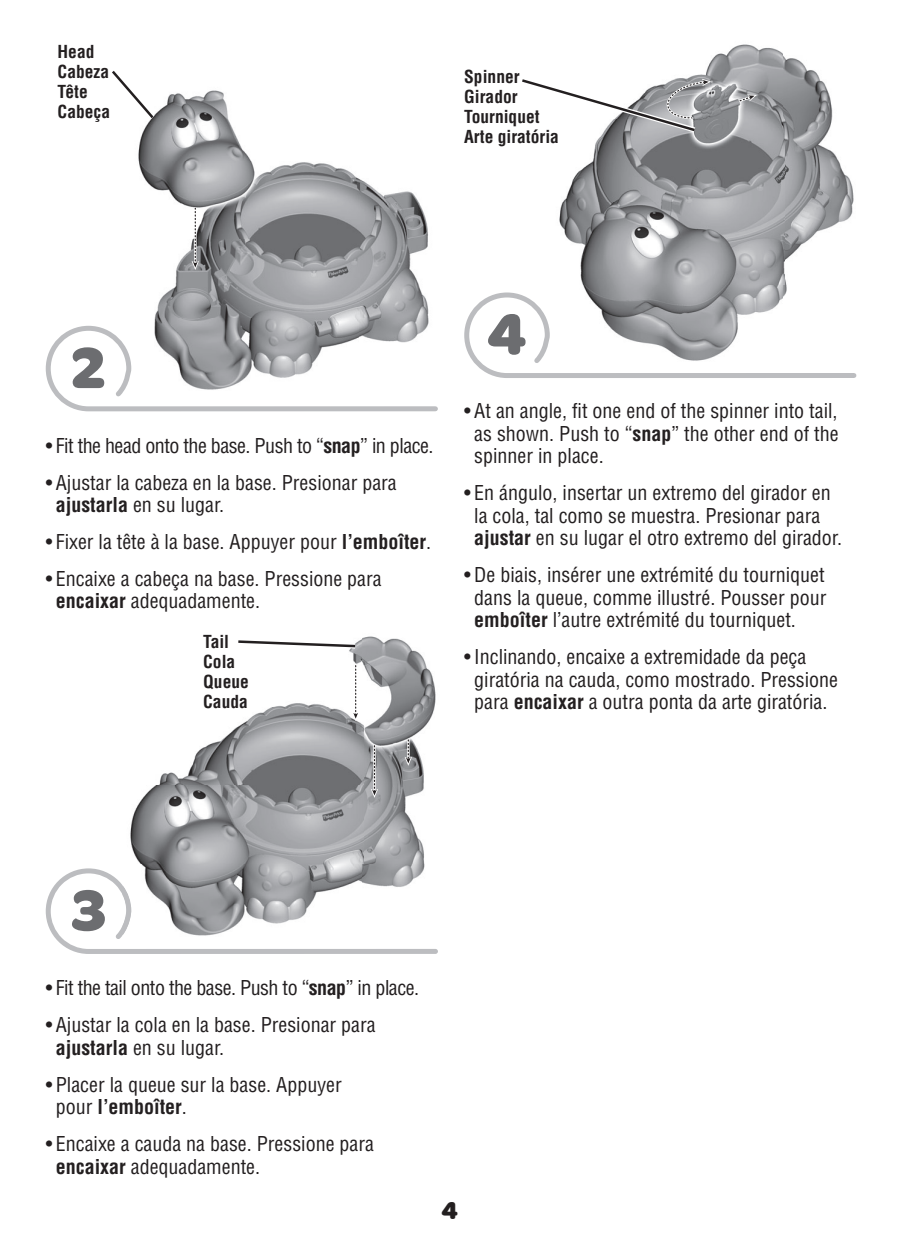
<style>
.page{position:relative;width:900px;height:1260px;background:#fff}
.page>*{position:absolute;margin:0;border:0;box-sizing:border-box;transform-origin:0 0}
.t1{font:700 60px "Merge";color:#6c6d70}
.t2{font:700 25px "Merge";color:#231f20}
.t3{font:condensed 20px/22.5px "Helvetica LT Std";color:#231f20}
.t4{font:condensed 20px "Helvetica LT Std";letter-spacing:-.025em;color:#231f20}
.t5{font:700 condensed 17.5px/20px "Helvetica LT Std";color:#231f20}
.s1{font-weight:700}
</style>
<div class="page">
<img style="left:138px;top:90px;width:291px;height:233px">
<svg style="left:192px;top:208px;width:7px;height:62px"></svg>
<svg style="left:112px;top:71px;width:48px;height:53px"></svg>
<svg style="left:45px;top:323px;width:393px;height:89px"></svg>
<svg style="left:46px;top:868px;width:392px;height:86px"></svg>
<svg style="left:464px;top:292px;width:393px;height:86px"></svg>
<img style="left:123px;top:636px;width:315px;height:307px">
<img style="left:123px;top:885px;width:8px;height:50px">
<svg style="left:371px;top:746px;width:7px;height:52px"></svg>
<svg style="left:352px;top:666px;width:7px;height:55px"></svg>
<svg style="left:405px;top:740px;width:7px;height:26px"></svg>
<svg style="left:230px;top:636px;width:130px;height:15px"></svg>
<img style="left:552px;top:44px;width:305px;height:325px">
<img style="left:552px;top:136px;width:6px;height:10px">
<svg style="left:737px;top:94px;width:20px;height:10px"></svg>
<svg style="left:522px;top:74px;width:189px;height:62px"></svg>
<p class="t5" style="left:58px;top:43px;width:54px">Head<br>Cabeza<br>Tête<br>Cabeça</p>
<p class="t5" style="left:464px;top:68px;width:96px">Spinner<br>Girador<br>Tourniquet<br>Arte giratória</p>
<h1 class="t1" style="left:71px;top:345px;width:37px">2</h1>
<p class="t4" style="left:46px;top:438px;width:389px">• Fit the head onto the base. Push to “<span class="s1">snap</span>” in place.</p>
<p class="t3" style="left:56px;top:473px;width:342px;text-indent:-10px">• Ajustar la cabeza en la base. Presionar para <span class="s1">ajustarla</span> en su lugar.</p>
<p class="t3" style="left:46px;top:532px;width:387px">• Fixer la tête à la base. Appuyer pour <span class="s1">l’emboîter</span>.</p>
<p class="t3" style="left:56px;top:569px;width:327px;text-indent:-10px">• Encaixe a cabeça na base. Pressione para <span class="s1">encaixar</span> adequadamente.</p>
<p class="t5" style="left:203px;top:633px;width:47px">Tail<br>Cola<br>Queue<br>Cauda</p>
<h1 class="t1" style="left:487px;top:312px;width:42px">4</h1>
<p class="t3" style="left:474px;top:402px;width:366px;text-align:justify;text-indent:-10px">• At an angle, fit one end of the spinner into tail, as shown. Push to “<span class="s1">snap</span>” the other end of the spinner in place.</p>
<p class="t3" style="left:464px;top:484px;width:379px;text-align:center">• En ángulo, insertar un extremo del girador en la cola, tal como se muestra. Presionar para <span class="s1">ajustar</span> en su lugar el otro extremo del girador.</p>
<p class="t3" style="left:474px;top:566px;width:354px;text-align:justify;text-indent:-10px">• De biais, insérer une extrémité du tourniquet dans la queue, comme illustré. Pousser pour <span class="s1">emboîter</span> l’autre extrémité du tourniquet.</p>
<p class="t3" style="left:474px;top:647px;width:365px;text-indent:-10px">• Inclinando, encaixe a extremidade da peça giratória na cauda, como mostrado. Pressione para <span class="s1">encaixar</span> a outra ponta da arte giratória.</p>
<h1 class="t1" style="left:70px;top:888px;width:38px">3</h1>
<p class="t4" style="left:46px;top:981px;width:375px">• Fit the tail onto the base. Push to “<span class="s1">snap</span>” in place.</p>
<p class="t3" style="left:56px;top:1016px;width:321px;text-indent:-10px">• Ajustar la cola en la base. Presionar para <span class="s1">ajustarla</span> en su lugar.</p>
<p class="t3" style="left:56px;top:1075px;width:287px;text-indent:-10px">• Placer la queue sur la base. Appuyer pour <span class="s1">l’emboîter</span>.</p>
<p class="t3" style="left:56px;top:1134px;width:320px;text-indent:-10px">• Encaixe a cauda na base. Pressione para <span class="s1">encaixar</span> adequadamente.</p>
<p class="t2" style="left:442px;top:1201px;width:18px">4</p>
</div>
